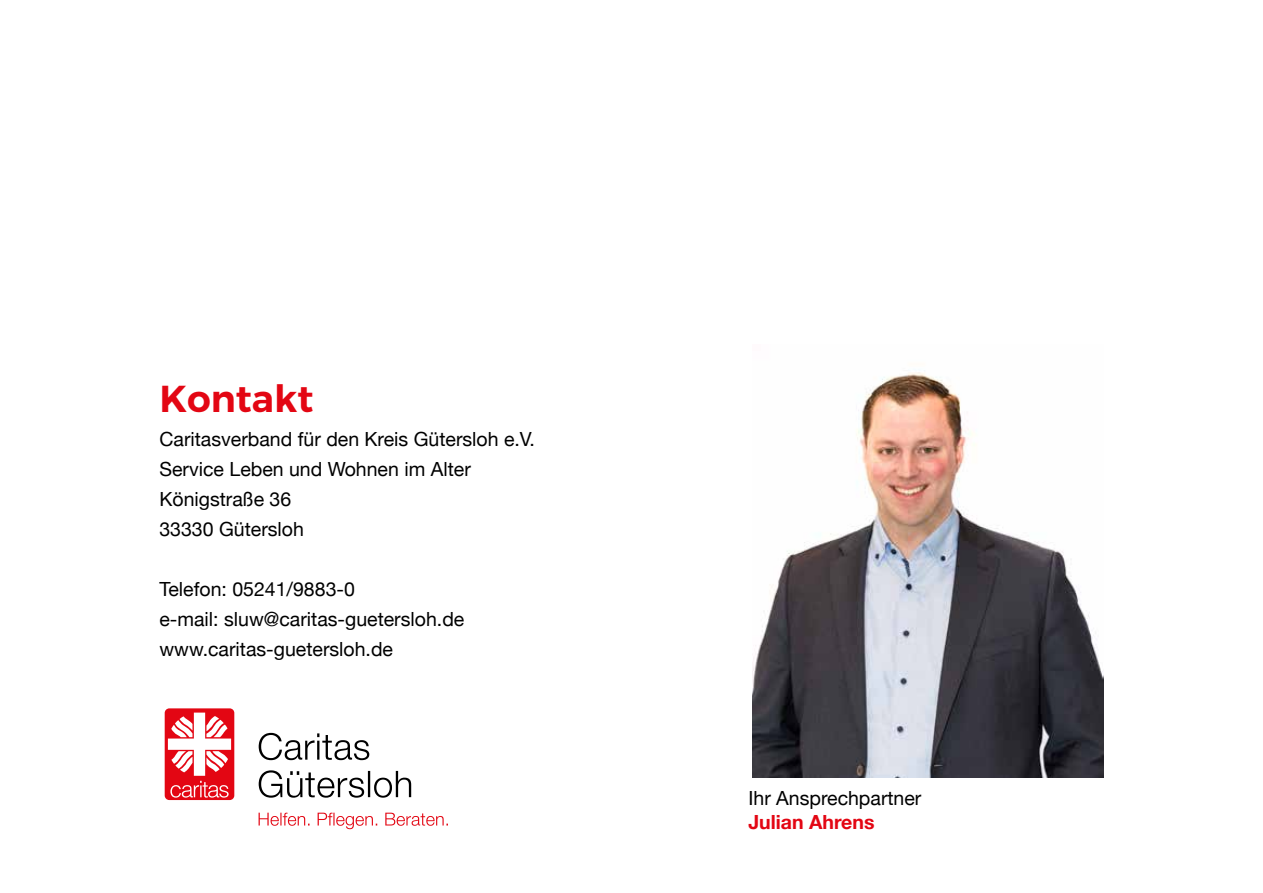
<style>
.page{position:relative;width:1263px;height:893px;background:#fff}
.page>*{position:absolute;margin:0;border:0;box-sizing:border-box;transform-origin:0 0}
.t1{font:600 37.5px "Montserrat";color:#e30613}
.t2{font:19.5px/30px "Helvetica Neue";color:#000}
.t3{font:700 19.5px "Helvetica Neue";color:#e30613}
</style>
<div class="page">
<img style="left:753px;top:370px;width:350px;height:407px">
<div style="left:165px;top:708px;width:69px;height:92px;background:#e30613;border-radius:5px"></div>
<svg style="left:168px;top:713px;width:63px;height:85px"></svg>
<svg style="left:259px;top:770px;width:152px;height:28px"></svg>
<svg style="left:259px;top:733px;width:110px;height:27px"></svg>
<svg style="left:259px;top:813px;width:189px;height:16px"></svg>
<h1 class="t1" style="left:159px;top:375px;width:156px">Kontakt</h1>
<p class="t2" style="left:159px;top:425px;width:377px">Caritasverband für den Kreis Gütersloh e.V.<br>Service Leben und Wohnen im Alter<br>Königstraße 36<br>33330 Gütersloh</p>
<p class="t2" style="left:159px;top:575px;width:306px">Telefon: 05241/9883-0<br>e-mail: sluw@caritas-guetersloh.de www.caritas-guetersloh.de</p>
<p class="t2" style="left:748px;top:784px;width:175px">Ihr Ansprechpartner</p>
<p class="t3" style="left:748px;top:806px;width:128px">Julian Ahrens</p>
</div>
